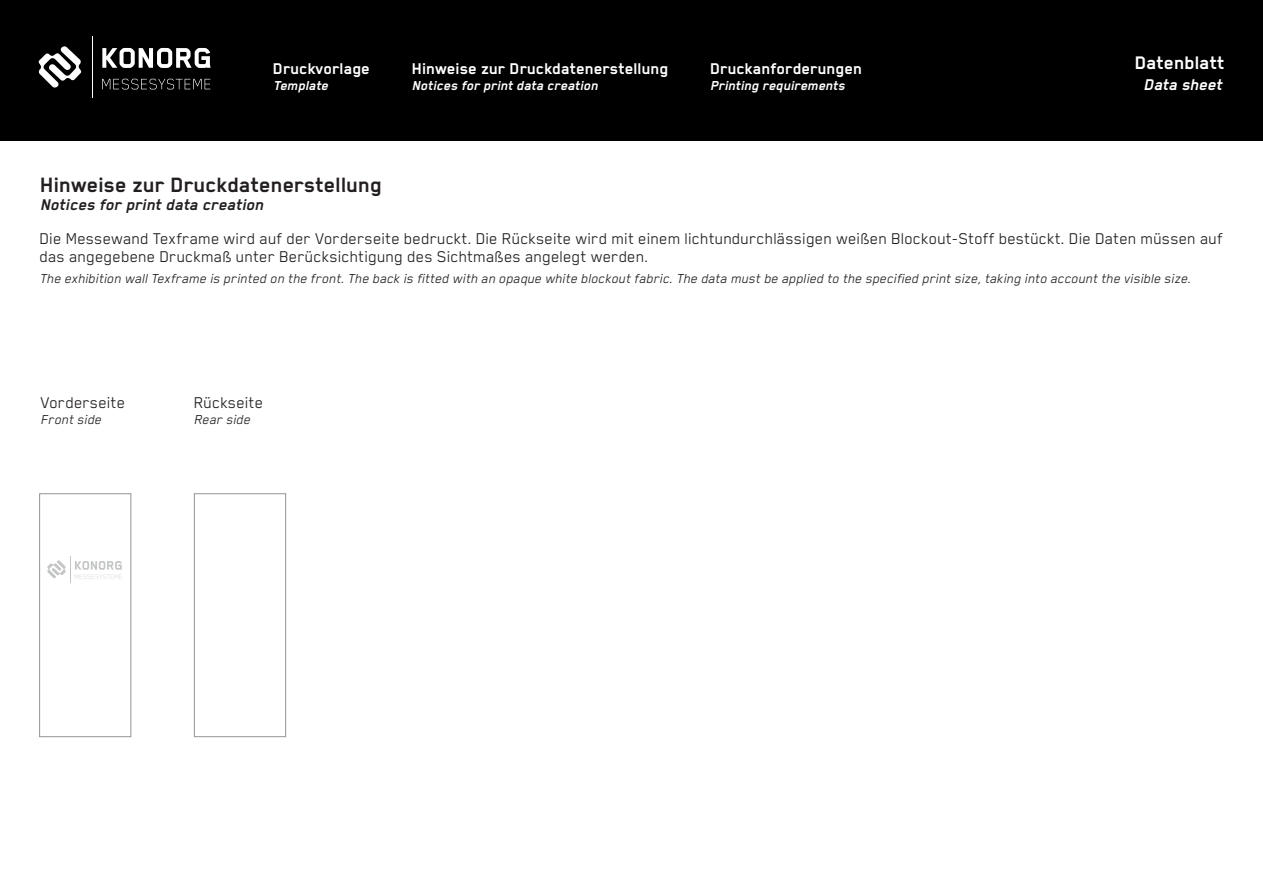
<style>
.page{position:relative;width:1263px;height:893px;background:#fff}
.page>*{position:absolute;margin:0;border:0;box-sizing:border-box;transform-origin:0 0}
.t1{font:700 24px "Blender Pro";color:#231f20}
.t2{font:700 21px "Blender Pro";color:#fff}
.t3{font:18px/18px "Blender Pro";color:#231f20}
.t4{font:700 18px "Blender Pro";color:#fff}
.t5{font:italic 700 18px "Blender Pro";color:#231f20}
.t6{font:italic 700 18px "Blender Pro";color:#fff}
.t7{font:italic 15px "Blender Pro";color:#231f20}
.t8{font:italic 700 15px "Blender Pro";color:#fff}
</style>
<div class="page">
<div style="left:0;top:0;width:1263px;height:140px;background:#000001"></div>
<svg style="left:38px;top:46px;width:44px;height:42px"></svg>
<svg style="left:102px;top:48px;width:109px;height:20px"></svg>
<svg style="left:102px;top:79px;width:108px;height:10px"></svg>
<hr style="left:92px;top:36px;width:1px;height:62px;background:#fff">
<div style="left:39px;top:493px;width:92px;height:244px;border:1px solid #929595"></div>
<div style="left:194px;top:493px;width:92px;height:244px;border:1px solid #929595"></div>
<svg style="left:47px;top:556px;width:75px;height:27px"></svg>
<p class="t4" style="left:273px;top:59px;width:99px">Druckvorlage</p>
<p class="t8" style="left:273px;top:77px;width:57px">Template</p>
<p class="t4" style="left:412px;top:59px;width:258px">Hinweise zur Druckdatenerstellung</p>
<p class="t8" style="left:412px;top:77px;width:188px">Notices for print data creation</p>
<p class="t4" style="left:710px;top:59px;width:153px">Druckanforderungen</p>
<p class="t8" style="left:710px;top:77px;width:136px">Printing requirements</p>
<p class="t2" style="left:1135px;top:51px;width:91px">Datenblatt</p>
<p class="t6" style="left:1144px;top:74px;width:80px">Data sheet</p>
<p class="t1" style="left:40px;top:172px;width:344px">Hinweise zur Druckdatenerstellung</p>
<p class="t5" style="left:40px;top:195px;width:225px">Notices for print data creation</p>
<p class="t3" style="left:40px;top:229px;width:1185px">Die Messewand Texframe wird auf der Vorderseite bedruckt. Die Rückseite wird mit einem lichtundurchlässigen weißen Blockout-Stoff bestückt. Die Daten müssen auf das angegebene Druckmaß unter Berücksichtigung des Sichtmaßes angelegt werden.</p>
<p class="t7" style="left:40px;top:270px;width:1153px">The exhibition wall Texframe is printed on the front. The back is fitted with an opaque white blockout fabric. The data must be applied to the specified print size, taking into account the visible size.</p>
<p class="t3" style="left:41px;top:393px;width:86px">Vorderseite</p>
<p class="t3" style="left:194px;top:393px;width:71px">Rückseite</p>
<p class="t7" style="left:41px;top:412px;width:62px">Front side</p>
<p class="t7" style="left:194px;top:412px;width:58px">Rear side</p>
</div>
